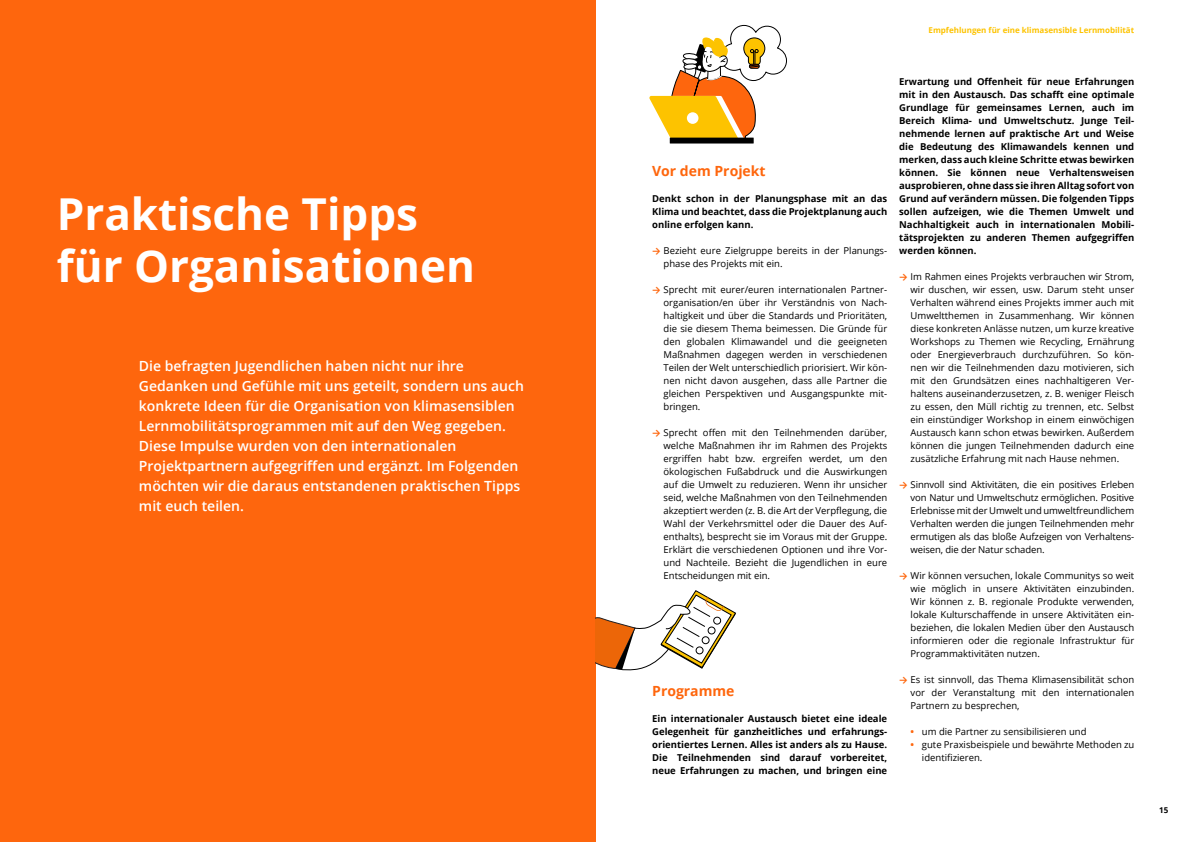
<style>
.page{position:relative;width:1191px;height:842px;background:#fff}
.page>*{position:absolute;margin:0;border:0;box-sizing:border-box;transform-origin:0 0}
.H1_nicht_numm{font:700 44px/52.8px "Open Sans";color:#fff}
.Intro_Einleitungssei{font:600 14px/20px "Open Sans";color:#fff}
.Recommendation_Head{font:700 14px "Open Sans";color:#fe660d}
.t1{font:9.5px/13px "Open Sans";color:#000;text-align:justify}
.Copy_9{font:700 9.5px/13px "Open Sans";color:#000;text-align:justify}
.t2{font:700 8px "Open Sans";color:#fdc300}
.t3{font:700 8px "Open Sans";color:#000}
.s1{font-family:"Calibri";font-weight:700;color:#fe660d}
.s2{font-weight:700;color:#fe660d}
</style>
<div class="page">
<div style="left:0;top:0;width:595px;height:842px;background:#fe660d"></div>
<svg style="left:595px;top:590px;width:141px;height:82px"></svg>
<svg style="left:649px;top:25px;width:138px;height:119px"></svg>
<p class="H1_nicht_numm" style="left:57px;top:186px;width:420px">Praktische Tipps für Organisationen</p>
<p class="Intro_Einleitungssei" style="left:139px;top:356px;width:386px">Die befragten Jugendlichen haben nicht nur ihre Gedanken und Gefühle mit uns geteilt, sondern uns auch konkrete Ideen für die Organisation von klimasensiblen Lernmobilitätsprogrammen mit auf den Weg gegeben.<br>Diese Impulse wurden von den internationalen Projektpartnern aufgegriffen und ergänzt. Im Folgenden möchten wir die daraus entstandenen praktischen Tipps mit euch teilen.</p>
<p class="t2" style="left:928px;top:25px;width:207px">Empfehlungen für eine klimasensible Lernmobilität</p>
<p class="Recommendation_Head" style="left:652px;top:161px;width:115px">Vor dem Projekt</p>
<p class="Copy_9" style="left:652px;top:192px;width:236px">Denkt schon in der Planungsphase mit an das Klima und beachtet, dass die Projektplanung auch online erfolgen kann.</p>
<p class="t1" style="left:663px;top:244px;width:225px;text-indent:-11px"><span class="s1">→</span> Bezieht eure Zielgruppe bereits in der Planungs&shy;phase des Projekts mit ein.</p>
<p class="t1" style="left:663px;top:283px;width:225px;text-indent:-11px"><span class="s1">→</span> Sprecht mit eurer/euren internationalen Partner&shy;organisation/en über ihr Verständnis von Nach&shy;haltigkeit und über die Standards und Prioritäten, die sie diesem Thema beimessen. Die Gründe für den globalen Klimawandel und die geeigneten Maßnahmen dagegen werden in verschiedenen Teilen der Welt unterschiedlich priorisiert. Wir kön&shy;nen nicht davon ausgehen, dass alle Partner die gleichen Perspektiven und Ausgangspunkte mit&shy;bringen.</p>
<p class="t1" style="left:663px;top:426px;width:225px;text-indent:-11px"><span class="s1">→</span> Sprecht offen mit den Teilnehmenden darüber, welche Maßnahmen ihr im Rahmen des Projekts ergriffen habt bzw. ergreifen werdet, um den ökologischen Fußabdruck und die Auswirkungen auf die Umwelt zu reduzieren. Wenn ihr unsicher seid, welche Maßnahmen von den Teilnehmenden akzeptiert werden (z. B. die Art der Verpflegung, die Wahl der Verkehrsmittel oder die Dauer des Auf&shy;enthalts), besprecht sie im Voraus mit der Gruppe.<br>Erklärt die verschiedenen Optionen und ihre Vor&shy;und Nachteile. Bezieht die Jugendlichen in eure Entscheidungen mit ein.</p>
<p class="Recommendation_Head" style="left:652px;top:681px;width:84px">Programme</p>
<p class="Copy_9" style="left:652px;top:712px;width:236px">Ein internationaler Austausch bietet eine ideale Gelegenheit für ganzheitliches und erfahrungs&shy;orientiertes Lernen. Alles ist anders als zu Hause.<br>Die Teilnehmenden sind darauf vorbereitet, neue Erfahrungen zu machen, und bringen eine</p>
<p class="Copy_9" style="left:899px;top:75px;width:236px">Erwartung und Offenheit für neue Erfahrungen mit in den Austausch. Das schafft eine optimale Grundlage für gemeinsames Lernen, auch im Bereich Klima- und Umweltschutz. Junge Teil&shy;nehmende lernen auf praktische Art und Weise die Bedeutung des Klimawandels kennen und merken, dass auch kleine Schritte etwas bewirken können. Sie können neue Verhaltensweisen ausprobieren, ohne dass sie ihren Alltag sofort von Grund auf verändern müssen. Die folgenden Tipps sollen aufzeigen, wie die Themen Umwelt und Nachhaltigkeit auch in internationalen Mobili&shy;tätsprojekten zu anderen Themen aufgegriffen werden können.</p>
<p class="t1" style="left:910px;top:270px;width:225px;text-indent:-11px"><span class="s1">→</span> Im Rahmen eines Projekts verbrauchen wir Strom, wir duschen, wir essen, usw. Darum steht unser Verhalten während eines Projekts immer auch mit Umweltthemen in Zusammenhang. Wir können diese konkreten Anlässe nutzen, um kurze kreative Workshops zu Themen wie Recycling, Ernährung oder Energieverbrauch durchzuführen. So kön&shy;nen wir die Teilnehmenden dazu motivieren, sich mit den Grundsätzen eines nachhaltigeren Ver&shy;haltens auseinanderzusetzen, z. B. weniger Fleisch zu essen, den Müll richtig zu trennen, etc. Selbst ein einstündiger Workshop in einem einwöchigen Austausch kann schon etwas bewirken. Außerdem können die jungen Teilnehmenden dadurch eine zusätzliche Erfahrung mit nach Hause nehmen.</p>
<p class="t1" style="left:910px;top:478px;width:225px;text-indent:-11px"><span class="s1">→</span> Sinnvoll sind Aktivitäten, die ein positives Erleben von Natur und Umweltschutz ermöglichen. Positive Erlebnisse mit der Umwelt und umweltfreundlichem Verhalten werden die jungen Teilnehmenden mehr ermutigen als das bloße Aufzeigen von Verhaltens&shy;weisen, die der Natur schaden.</p>
<p class="t1" style="left:910px;top:569px;width:225px;text-indent:-11px"><span class="s1">→</span> Wir können versuchen, lokale Communitys so weit wie möglich in unsere Aktivitäten einzubinden.<br>Wir können z. B. regionale Produkte verwenden, lokale Kulturschaffende in unsere Aktivitäten ein&shy;beziehen, die lokalen Medien über den Austausch informieren oder die regionale Infrastruktur für Programmaktivitäten nutzen.</p>
<p class="t1" style="left:910px;top:673px;width:225px;text-indent:-11px"><span class="s1">→</span> Es ist sinnvoll, das Thema Klimasensibilität schon vor der Veranstaltung mit den internationalen Partnern zu besprechen,</p>
<p class="t1" style="left:910px;top:725px;width:177px"><span class="s2">•</span> um die Partner zu sensibilisieren und</p>
<p class="t1" style="left:922px;top:738px;width:214px;text-indent:-11px"><span class="s2">•</span> gute Praxisbeispiele und bewährte Methoden zu identifizieren.</p>
<p class="t3" style="left:1159px;top:805px;width:11px">15</p>
</div>
